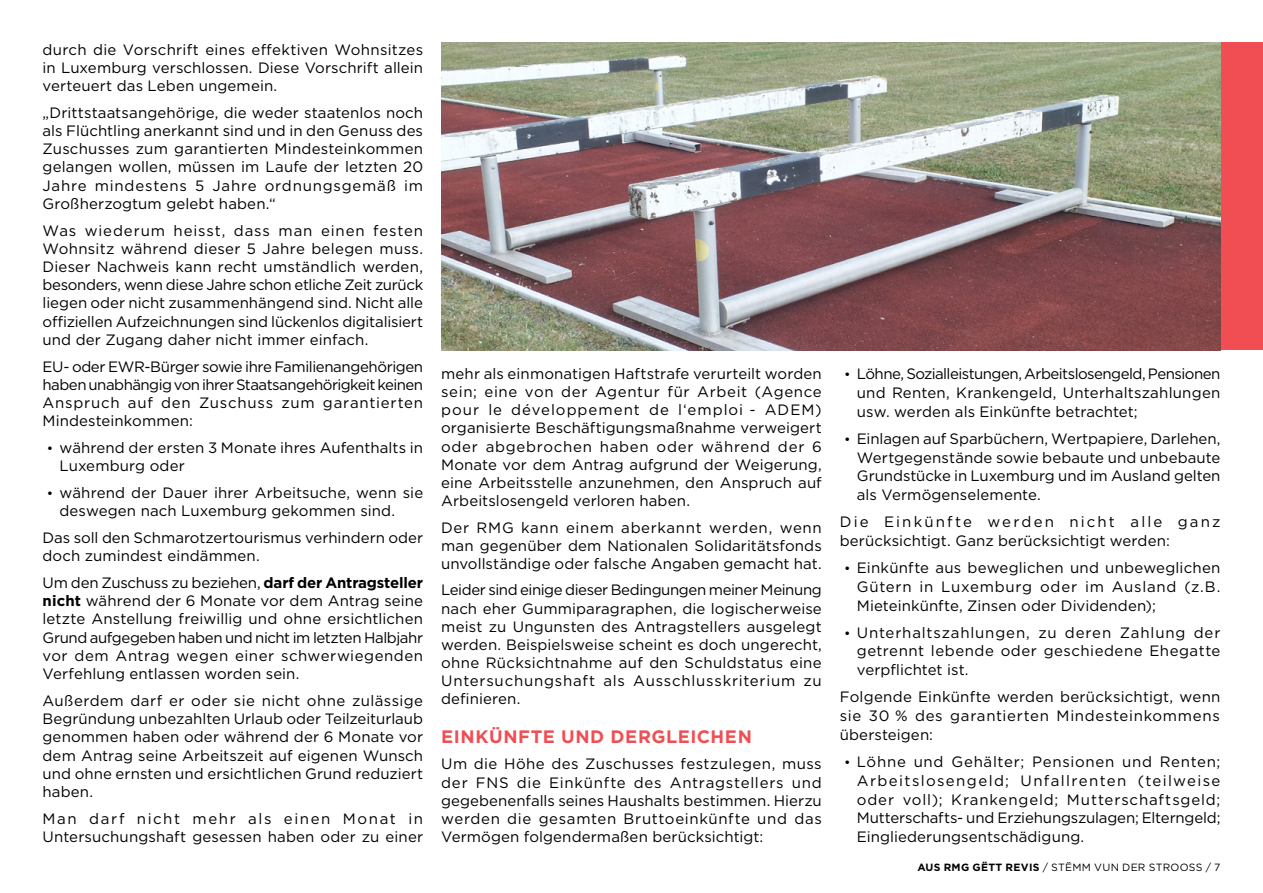
<style>
.page{position:relative;width:1263px;height:893px;background:#fff}
.page>*{position:absolute;margin:0;border:0;box-sizing:border-box;transform-origin:0 0}
.t1{font:700 18px "Gotham";letter-spacing:.03em;color:#f04e53}
.t2{font:15px/18.3px "Gotham";letter-spacing:.01em;color:#000;text-align:justify}
.t3{font:10.5px "Gotham";letter-spacing:.025em;color:#000}
.s1{font-size:13.5px}
.s2{font-weight:700}
</style>
<div class="page">
<div style="left:1220px;top:43px;width:43px;height:307px;background:#f04e53"></div>
<img style="left:441px;top:43px;width:779px;height:307px">
<p class="t2" style="left:43px;top:40px;width:382px">durch die Vorschrift eines effektiven Wohnsitzes in Luxemburg verschlossen. Diese Vorschrift allein verteuert das Leben ungemein.</p>
<p class="t2" style="left:43px;top:103px;width:382px">„Drittstaatsangehörige, die weder staatenlos noch als Flüchtling anerkannt sind und in den Genuss des Zuschusses zum garantierten Mindesteinkommen gelangen wollen, müssen im Laufe der letzten 20<br>Jahre mindestens 5 Jahre ordnungsgemäß im Großherzogtum gelebt haben.“</p>
<p class="t2" style="left:43px;top:221px;width:382px">Was wiederum heisst, dass man einen festen Wohnsitz während dieser 5 Jahre belegen muss.<br>Dieser Nachweis kann recht umständlich werden, besonders, wenn diese Jahre schon etliche Zeit zurück liegen oder nicht zusammenhängend sind. Nicht alle offiziellen Aufzeichnungen sind lückenlos digitalisiert und der Zugang daher nicht immer einfach.</p>
<p class="t2" style="left:43px;top:357px;width:382px">EU- oder EWR-Bürger sowie ihre Familienangehörigen haben unabhängig von ihrer Staatsangehörigkeit keinen Anspruch auf den Zuschuss zum garantierten Mindesteinkommen:</p>
<p class="t2" style="left:60px;top:438px;width:365px;text-indent:-13px"><span class="s1">•</span> während der ersten 3 Monate ihres Aufenthalts in<br>Luxemburg oder</p>
<p class="t2" style="left:60px;top:483px;width:365px;text-indent:-13px"><span class="s1">•</span> während der Dauer ihrer Arbeitsuche, wenn sie deswegen nach Luxemburg gekommen sind.</p>
<p class="t2" style="left:43px;top:528px;width:382px">Das soll den Schmarotzertourismus verhindern oder doch zumindest eindämmen.</p>
<p class="t2" style="left:43px;top:573px;width:382px">Um den Zuschuss zu beziehen, <span class="s2">darf der Antragsteller nicht</span> während der 6 Monate vor dem Antrag seine letzte Anstellung freiwillig und ohne ersichtlichen Grund aufgegeben haben und nicht im letzten Halbjahr vor dem Antrag wegen einer schwerwiegenden Verfehlung entlassen worden sein.</p>
<p class="t2" style="left:43px;top:691px;width:382px">Außerdem darf er oder sie nicht ohne zulässige Begründung unbezahlten Urlaub oder Teilzeiturlaub genommen haben oder während der 6 Monate vor dem Antrag seine Arbeitszeit auf eigenen Wunsch und ohne ernsten und ersichtlichen Grund reduziert haben.</p>
<p class="t2" style="left:43px;top:809px;width:382px">Man darf nicht mehr als einen Monat in<br>Untersuchungshaft gesessen haben oder zu einer</p>
<p class="t2" style="left:441px;top:364px;width:382px">mehr als einmonatigen Haftstrafe verurteilt worden sein; eine von der Agentur für Arbeit (Agence pour le développement de l‘emploi - ADEM) organisierte Beschäftigungsmaßnahme verweigert oder abgebrochen haben oder während der 6<br>Monate vor dem Antrag aufgrund der Weigerung, eine Arbeitsstelle anzunehmen, den Anspruch auf Arbeitslosengeld verloren haben.</p>
<p class="t2" style="left:441px;top:518px;width:382px">Der RMG kann einem aberkannt werden, wenn man gegenüber dem Nationalen Solidaritätsfonds unvollständige oder falsche Angaben gemacht hat.</p>
<p class="t2" style="left:441px;top:581px;width:382px">Leider sind einige dieser Bedingungen meiner Meinung nach eher Gummiparagraphen, die logischerweise meist zu Ungunsten des Antragstellers ausgelegt werden. Beispielsweise scheint es doch ungerecht, ohne Rücksichtnahme auf den Schuldstatus eine Untersuchungshaft als Ausschlusskriterium zu definieren.</p>
<p class="t1" style="left:441px;top:724px;width:198px">Einkünfte und derg</p>
<p class="t1" style="left:666px;top:724px;width:59px">leichen</p>
<p class="t2" style="left:441px;top:755px;width:382px">Um die Höhe des Zuschusses festzulegen, muss der FNS die Einkünfte des Antragstellers und gegebenenfalls seines Haushalts bestimmen. Hierzu werden die gesamten Bruttoeinkünfte und das Vermögen folgendermaßen berücksichtigt:</p>
<p class="t2" style="left:857px;top:364px;width:365px;line-height:18.8px;text-indent:-13px"><span class="s1">•</span> Löhne, Sozialleistungen, Arbeitslosengeld, Pensionen und Renten, Krankengeld, Unterhaltszahlungen usw. werden als Einkünfte betrachtet;</p>
<p class="t2" style="left:857px;top:429px;width:365px;line-height:18.8px;text-indent:-13px"><span class="s1">•</span> Einlagen auf Sparbüchern, Wertpapiere, Darlehen, Wertgegenstände sowie bebaute und unbebaute Grundstücke in Luxemburg und im Ausland gelten als Vermögenselemente.</p>
<p class="t2" style="left:840px;top:512px;width:382px;line-height:18.8px">Die Einkünfte werden nicht alle ganz berücksichtigt. Ganz berücksichtigt werden:</p>
<p class="t2" style="left:857px;top:558px;width:365px;line-height:18.8px;text-indent:-13px"><span class="s1">•</span> Einkünfte aus beweglichen und unbeweglichen Gütern in Luxemburg oder im Ausland (z.B.<br>Mieteinkünfte, Zinsen oder Dividenden);</p>
<p class="t2" style="left:857px;top:623px;width:365px;line-height:18.8px;text-indent:-13px"><span class="s1">•</span> Unterhaltszahlungen, zu deren Zahlung der getrennt lebende oder geschiedene Ehegatte verpflichtet ist.</p>
<p class="t2" style="left:840px;top:687px;width:382px;line-height:18.8px">Folgende Einkünfte werden berücksichtigt, wenn sie 30 % des garantierten Mindesteinkommens übersteigen:</p>
<p class="t2" style="left:857px;top:752px;width:365px;line-height:18.8px;text-indent:-13px"><span class="s1">•</span> Löhne und Gehälter; Pensionen und Renten; Arbeitslosengeld; Unfallrenten (teilweise oder voll); Krankengeld; Mutterschaftsgeld; Mutterschafts- und Erziehungszulagen; Elterngeld; Eingliederungsentschädigung.</p>
<p class="t3" style="left:917px;top:860px;width:305px"><span class="s2">Aus RMG gëtt REVIS</span> / STËMM VUN DER STROOSS / 7</p>
</div>
